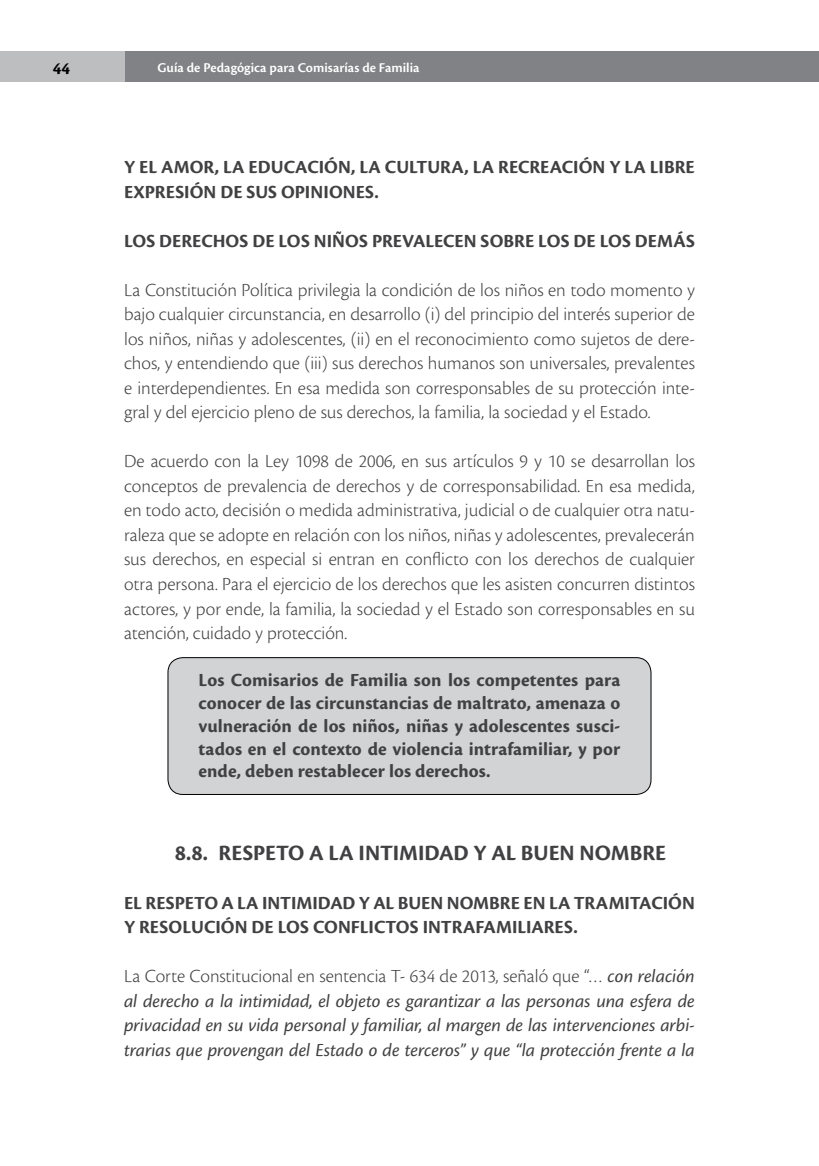
<style>
.page{position:relative;width:819px;height:1166px;background:#fff}
.page>*{position:absolute;margin:0;border:0;box-sizing:border-box;transform-origin:0 0}
.t1{font:700 22.75px "Cronos Pro";color:#414042}
.t2{font:300 19.25px/24.5px "Cronos Pro";color:#414042;text-align:justify}
.t3{font:700 19.25px/22.8px "Cronos Pro";letter-spacing:.005em;color:#414042}
.t4{font:italic 19.25px/24.5px "Cronos Pro";color:#414042;text-align:justify}
.t5{font:700 17.5px "Cronos Pro";color:#000}
.t6{font:600 14px "Cronos Pro";color:#fff}
.s1{font-weight:300;font-style:normal}
</style>
<div class="page">
<div style="left:124px;top:52px;width:695px;height:30px;background:#808285"></div>
<div style="left:0;top:52px;width:124px;height:30px;background:#bcbec0"></div>
<div style="left:168px;top:658px;width:483px;height:136px;background:#d1d3d4;border-radius:15px"></div>
<div style="left:168px;top:657px;width:483px;height:138px;border:1px solid #000;border-radius:15px"></div>
<p class="t5" style="left:53px;top:58px;width:19px">44</p>
<p class="t6" style="left:158px;top:60px;width:263px">Guía de Pedagógica para Comisarías de Familia</p>
<p class="t3" style="left:124px;top:155px;width:570px;line-height:24.5px">Y EL AMOR, LA EDUCACIÓN, LA CULTURA, LA RECREACIÓN Y LA LIBRE<br>EXPRESIÓN DE SUS OPINIONES.</p>
<p class="t3" style="left:124px;top:230px;width:572px">LOS DERECHOS DE LOS NIÑOS PREVALECEN SOBRE LOS DE LOS DEMÁS</p>
<p class="t2" style="left:124px;top:278px;width:572px">La Constitución Política privilegia la condición de los niños en todo momento y bajo cualquier circunstancia, en desarrollo (i) del principio del interés superior de los niños, niñas y adolescentes, (ii) en el reconocimiento como sujetos de dere&shy;chos, y entendiendo que (iii) sus derechos humanos son universales, prevalentes e interdependientes. En esa medida son corresponsables de su protección inte&shy;gral y del ejercicio pleno de sus derechos, la familia, la sociedad y el Estado.</p>
<p class="t2" style="left:124px;top:449px;width:572px">De acuerdo con la Ley 1098 de 2006, en sus artículos 9 y 10 se desarrollan los conceptos de prevalencia de derechos y de corresponsabilidad. En esa medida, en todo acto, decisión o medida administrativa, judicial o de cualquier otra natu&shy;raleza que se adopte en relación con los niños, niñas y adolescentes, prevalecerán sus derechos, en especial si entran en conflicto con los derechos de cualquier otra persona. Para el ejercicio de los derechos que les asisten concurren distintos actores, y por ende, la familia, la sociedad y el Estado son corresponsables en su atención, cuidado y protección.</p>
<p class="t3" style="left:198px;top:669px;width:423px;text-align:justify">Los Comisarios de Familia son los competentes para conocer de las circunstancias de maltrato, amenaza o vulneración de los niños, niñas y adolescentes susci&shy;tados en el contexto de violencia intrafamiliar, y por ende, deben restablecer los derechos.</p>
<p class="t1" style="left:175px;top:839px;width:104px">8.8. RESPETO</p>
<p class="t1" style="left:309px;top:839px;width:356px">A LA INTIMIDAD Y AL BUEN NOMBRE</p>
<p class="t3" style="left:124px;top:891px;width:73px">EL RESPETO</p>
<p class="t3" style="left:124px;top:890px;width:572px;line-height:24.5px;text-indent:97px">A LA INTIMIDAD Y AL BUEN NOMBRE EN LA TRAMITACIÓN<br>Y RESOLUCIÓN DE LOS CONFLICTOS INTRAFAMILIARES.</p>
<p class="t4" style="left:124px;top:964px;width:572px"><span class="s1">La Corte Constitucional en sentencia T- 634 de 2013, señaló que “…</span> con relación al derecho a la intimidad, el objeto es garantizar a las personas una esfera de privacidad en su vida personal y familiar, al margen de las intervenciones arbi&shy;trarias que provengan del Estado o de terceros” y que “la protección frente a la</p>
</div>
